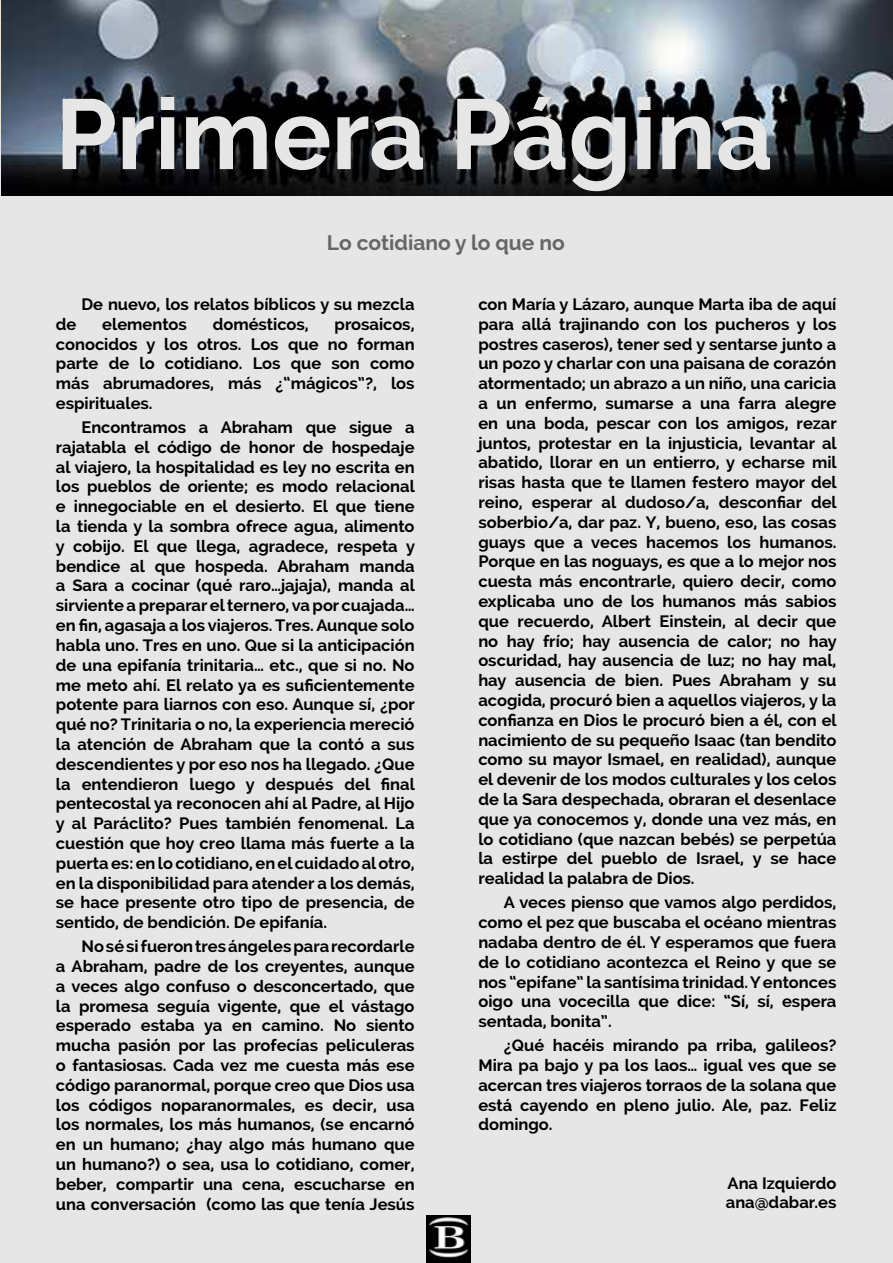
<style>
.page{position:relative;width:893px;height:1263px;background:#fff}
.page>*{position:absolute;margin:0;border:0;box-sizing:border-box;transform-origin:0 0}
.t1{font:700 99px "Raleway";color:#e6e6e6}
.t2{font:700 21px "Raleway";color:#666}
.t3{font:700 16.5px/19.8px "Raleway";color:#000;text-align:justify}
</style>
<div class="page">
<div style="left:0;top:135px;width:893px;height:1128px;background:#e6e6e6"></div>
<img style="left:1px;top:0;width:892px;height:196px">
<img style="left:427px;top:1216px;width:44px;height:47px">
<h1 class="t1" style="left:55px;top:78px;width:719px">Primera Página</h1>
<p class="t2" style="left:327px;top:231px;width:239px">Lo cotidiano y lo que no</p>
<p class="t3" style="left:81px;top:294px;width:335px">De nuevo, los relatos bíblicos y su mezcla</p>
<p class="t3" style="left:56px;top:314px;width:360px;text-indent:279px">prosaicos, conocidos y los otros. Los que no forman parte de lo cotidiano. Los que son como más abrumadores, más ¿“mágicos”?, los espirituales.</p>
<p class="t3" style="left:56px;top:417px;width:361px;text-indent:26px">Encontramos a Abraham que sigue a rajatabla el código de honor de hospedaje al viajero, la hospitalidad es ley no escrita en los pueblos de oriente; es modo relacional e innegociable en el desierto. El que tiene la tienda y la sombra ofrece agua, alimento y cobijo. El que llega, agradece, respeta y bendice al que hospeda. Abraham manda a Sara a cocinar (qué raro…jajaja), manda al sirviente a preparar el ternero, va por cuajada… en fin, agasaja a los viajeros. Tres. Aunque solo habla uno. Tres en uno. Que si la anticipación de una epifanía trinitaria… etc., que si no. No me meto ahí. El relato ya es suficientemente potente para liarnos con eso. Aunque sí, ¿por qué no? Trinitaria o no, la experiencia mereció la atención de Abraham que la contó a sus descendientes y por eso nos ha llegado. ¿Que la entendieron luego y después del final pentecostal ya reconocen ahí al Padre, al Hijo y al Paráclito? Pues también fenomenal. La cuestión que hoy creo llama más fuerte a la puerta es: en lo cotidiano, en el cuidado al otro, en la disponibilidad para atender a los demás, se hace presente otro tipo de presencia, de sentido, de bendición. De epifanía.</p>
<p class="t3" style="left:56px;top:936px;width:360px;text-indent:26px">No sé si fueron tres ángeles para recordarle a Abraham, padre de los creyentes, aunque a veces algo confuso o desconcertado, que la promesa seguía vigente, que el vástago esperado estaba ya en camino. No siento mucha pasión por las profecías peliculeras o fantasiosas. Cada vez me cuesta más ese código paranormal, porque creo que Dios usa los códigos noparanormales, es decir, usa los normales, los más humanos, (se encarnó en un humano; ¿hay algo más humano que un humano?) o sea, usa lo cotidiano, comer, beber, compartir una cena, escucharse en una conversación (como las que tenía Jesús</p>
<p class="t3" style="left:56px;top:314px;width:22px">de</p>
<p class="t3" style="left:102px;top:314px;width:86px">elementos</p>
<p class="t3" style="left:213px;top:314px;width:98px">domésticos,</p>
<p class="t3" style="left:478px;top:294px;width:360px">con María y Lázaro, aunque Marta iba de aquí para allá trajinando con los pucheros y los postres caseros), tener sed y sentarse junto a un pozo y charlar con una paisana de corazón atormentado; un abrazo a un niño, una caricia a un enfermo, sumarse a una farra alegre en una boda, pescar con los amigos, rezar juntos, protestar en la injusticia, levantar al abatido, llorar en un entierro, y echarse mil risas hasta que te llamen festero mayor del reino, esperar al dudoso/a, desconfiar del soberbio/a, dar paz. Y, bueno, eso, las cosas guays que a veces hacemos los humanos.<br>Porque en las noguays, es que a lo mejor nos cuesta más encontrarle, quiero decir, como explicaba uno de los humanos más sabios que recuerdo, Albert Einstein, al decir que no hay frío; hay ausencia de calor; no hay oscuridad, hay ausencia de luz; no hay mal, hay ausencia de bien. Pues Abraham y su acogida, procuró bien a aquellos viajeros, y la confianza en Dios le procuró bien a él, con el nacimiento de su pequeño Isaac (tan bendito como su mayor Ismael, en realidad), aunque el devenir de los modos culturales y los celos de la Sara despechada, obraran el desenlace que ya conocemos y, donde una vez más, en lo cotidiano (que nazcan bebés) se perpetúa la estirpe del pueblo de Israel, y se hace realidad la palabra de Dios.</p>
<p class="t3" style="left:478px;top:893px;width:360px;text-indent:26px">A veces pienso que vamos algo perdidos, como el pez que buscaba el océano mientras nadaba dentro de él. Y esperamos que fuera de lo cotidiano acontezca el Reino y que se nos “epifane” la santísima trinidad. Y entonces oigo una vocecilla que dice: “Sí, sí, espera sentada, bonita”.</p>
<p class="t3" style="left:478px;top:1035px;width:360px;text-indent:26px">¿Qué hacéis mirando pa rriba, galileos?<br>Mira pa bajo y pa los laos… igual ves que se acercan tres viajeros torraos de la solana que está cayendo en pleno julio. Ale, paz. Feliz domingo.</p>
<p class="t3" style="left:726px;top:1173px;width:112px">Ana Izquierdo ana@dabar.es</p>
</div>
